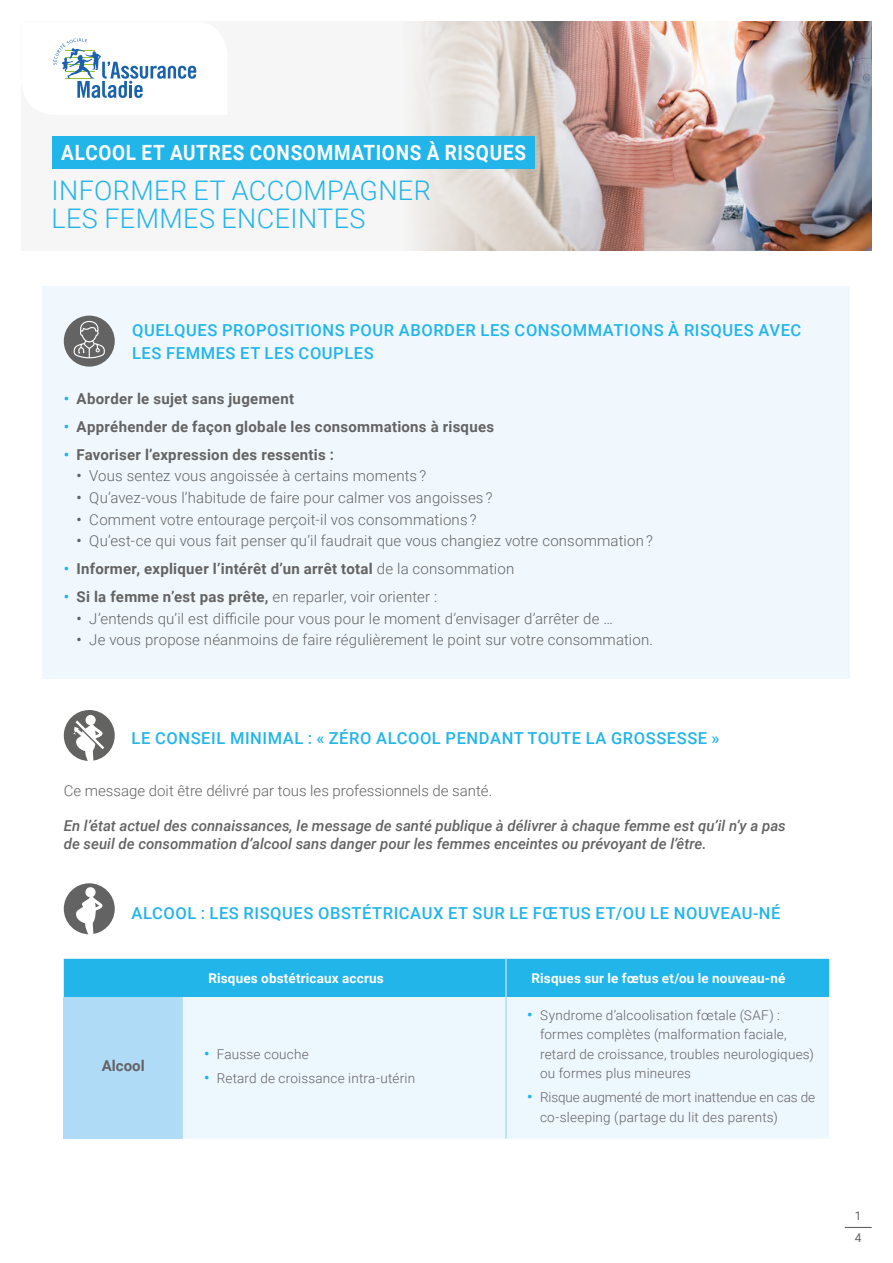
<style>
.page{position:relative;width:893px;height:1263px;background:#fff}
.page>*{position:absolute;margin:0;border:0;box-sizing:border-box;transform-origin:0 0}
.t1{font:300 27px/28.5px "Roboto";letter-spacing:.015em;color:#21b5ea}
.t2{font:700 21px "Roboto";letter-spacing:.04em;color:#fff;scale:.9 1}
.t3{font:500 16.5px/22.5px "Roboto";letter-spacing:.035em;color:#21b5ea}
.t4{font:300 15px "Roboto";letter-spacing:.01em;color:#646363}
.t5{font:700 15px "Roboto";letter-spacing:.02em;color:#646363}
.t6{font:italic 500 15px/18px "Roboto";color:#646363}
.t7{font:300 13.5px/19.5px "Roboto";letter-spacing:.015em;color:#646363}
.t8{font:700 13.5px "Roboto";letter-spacing:.01em;color:#fff}
.t9{font:12px/22px "Roboto";color:#646363}
.s1{color:#21b5ea}
.s2{font-weight:500}
.s3{font-weight:300}
.s4{font-weight:700;color:#21b5ea}
.s5{font-weight:700}
.s6{font-weight:700;font-size:15px;color:#21b5ea}
</style>
<div class="page">
<div style="left:43px;top:286px;width:807px;height:393px;background:#f0f8fe"></div>
<img style="left:634px;top:21px;width:238px;height:230px">
<svg style="left:403px;top:21px;width:231px;height:230px;background:#d4c2bd"></svg>
<svg style="left:52px;top:38px;width:145px;height:60px"></svg>
<div style="left:64px;top:316px;width:51px;height:51px;background:#646363;border-radius:50%"></div>
<svg style="left:74px;top:321px;width:31px;height:37px"></svg>
<div style="left:64px;top:710px;width:51px;height:51px;background:#636361;border-radius:50%"></div>
<div style="left:85px;top:715px;width:11px;height:10px;background:#fff;border-radius:50%"></div>
<svg style="left:73px;top:719px;width:34px;height:42px"></svg>
<div style="left:64px;top:883px;width:51px;height:51px;background:#646363;border-radius:50%"></div>
<svg style="left:85px;top:887px;width:11px;height:10px"></svg>
<svg style="left:76px;top:891px;width:31px;height:44px"></svg>
<div style="left:64px;top:959px;width:765px;height:38px;background:#21b5ea"></div>
<div style="left:64px;top:997px;width:119px;height:142px;background:#afdbf7"></div>
<div style="left:183px;top:997px;width:646px;height:142px;background:#edf7fe"></div>
<hr style="left:505px;top:959px;width:2px;height:38px;background:#afdbf7">
<hr style="left:505px;top:997px;width:2px;height:142px;background:#afdbf7">
<div style="left:52px;top:136px;width:483px;height:33px;background:#21b5ea"></div>
<svg style="left:845px;top:1227px;width:27px;height:1px"></svg>
<h2 class="t2" style="left:61px;top:138px;width:518px">ALCOOL ET AUTRES CONSOMMATIONS À RISQUES</h2>
<h1 class="t1" style="left:51px;top:175px;width:381px">INFORMER ET ACCOMPAGNER<br>LES FEMMES ENCEINTES</h1>
<p class="t3" style="left:132px;top:318px;width:671px">QUELQUES PROPOSITIONS POUR ABORDER LES CONSOMMATIONS À RISQUES AVEC<br>LES FEMMES ET LES COUPLES</p>
<p class="t5" style="left:64px;top:388px;width:232px"><span class="s1">•</span> Aborder le sujet sans jugement</p>
<p class="t5" style="left:64px;top:416px;width:432px"><span class="s1">•</span> Appréhender de façon globale les consommations à risques</p>
<p class="t5" style="left:64px;top:444px;width:272px"><span class="s1">•</span> Favoriser l’expression des ressentis :</p>
<p class="t4" style="left:77px;top:465px;width:351px"><span class="s2">•</span> Vous sentez vous angoissée à certains moments ?</p>
<p class="t4" style="left:77px;top:487px;width:417px"><span class="s2">•</span> Qu’avez-vous l’habitude de faire pour calmer vos angoisses ?</p>
<p class="t4" style="left:77px;top:509px;width:402px"><span class="s2">•</span> Comment votre entourage perçoit‐il vos consommations ?</p>
<p class="t4" style="left:77px;top:530px;width:578px"><span class="s2">•</span> Qu’est‐ce qui vous fait penser qu’il faudrait que vous changiez votre consommation ?</p>
<p class="t5" style="left:64px;top:558px;width:452px"><span class="s1">•</span> Informer, expliquer l’intérêt d’un arrêt total <span class="s3">de la consommation</span></p>
<p class="t4" style="left:64px;top:586px;width:375px"><span class="s4">•</span> <span class="s5">Si la femme n’est pas prête,</span> en reparler, voir orienter :</p>
<p class="t4" style="left:76px;top:608px;width:538px"><span class="s2">•</span> J’entends qu’il est difficile pour vous pour le moment d’envisager d’arrêter de …</p>
<p class="t4" style="left:76px;top:630px;width:578px"><span class="s2">•</span> Je vous propose néanmoins de faire régulièrement le point sur votre consommation.</p>
<p class="t3" style="left:132px;top:727px;width:590px">LE CONSEIL MINIMAL : « ZÉRO ALCOOL PENDANT TOUTE LA GROSSESSE »</p>
<p class="t4" style="left:64px;top:781px;width:430px">Ce message doit être délivré par tous les professionnels de santé.</p>
<p class="t6" style="left:64px;top:817px;width:724px">En l’état actuel des connaissances, le message de santé publique à délivrer à chaque femme est qu’il n’y a pas de seuil de consommation d’alcool sans danger pour les femmes enceintes ou prévoyant de l’être.</p>
<p class="t3" style="left:132px;top:901px;width:650px">ALCOOL : LES RISQUES OBSTÉTRICAUX ET SUR LE FŒTUS ET/OU LE NOUVEAU-NÉ</p>
<p class="t5" style="left:102px;top:1055px;width:44px">Alcool</p>
<p class="t8" style="left:208px;top:969px;width:177px">Risques obstétricaux accrus</p>
<p class="t8" style="left:531px;top:969px;width:255px">Risques sur le fœtus et/ou le nouveau-né</p>
<p class="t7" style="left:204px;top:1044px;width:106px"><span class="s6">•</span> Fausse couche</p>
<p class="t7" style="left:204px;top:1068px;width:213px"><span class="s6">•</span> Retard de croissance intra-utérin</p>
<p class="t7" style="left:540px;top:1005px;width:275px;text-indent:-13px"><span class="s6">•</span> Syndrome d’alcoolisation fœtale (SAF) : formes complètes (malformation faciale, retard de croissance, troubles neurologiques) ou formes plus mineures</p>
<p class="t7" style="left:540px;top:1087px;width:277px;text-indent:-13px"><span class="s6">•</span> Risque augmenté de mort inattendue en cas de co-sleeping (partage du lit des parents)</p>
<p class="t9" style="left:855px;top:1204px;width:8px">1<br>4</p>
</div>
